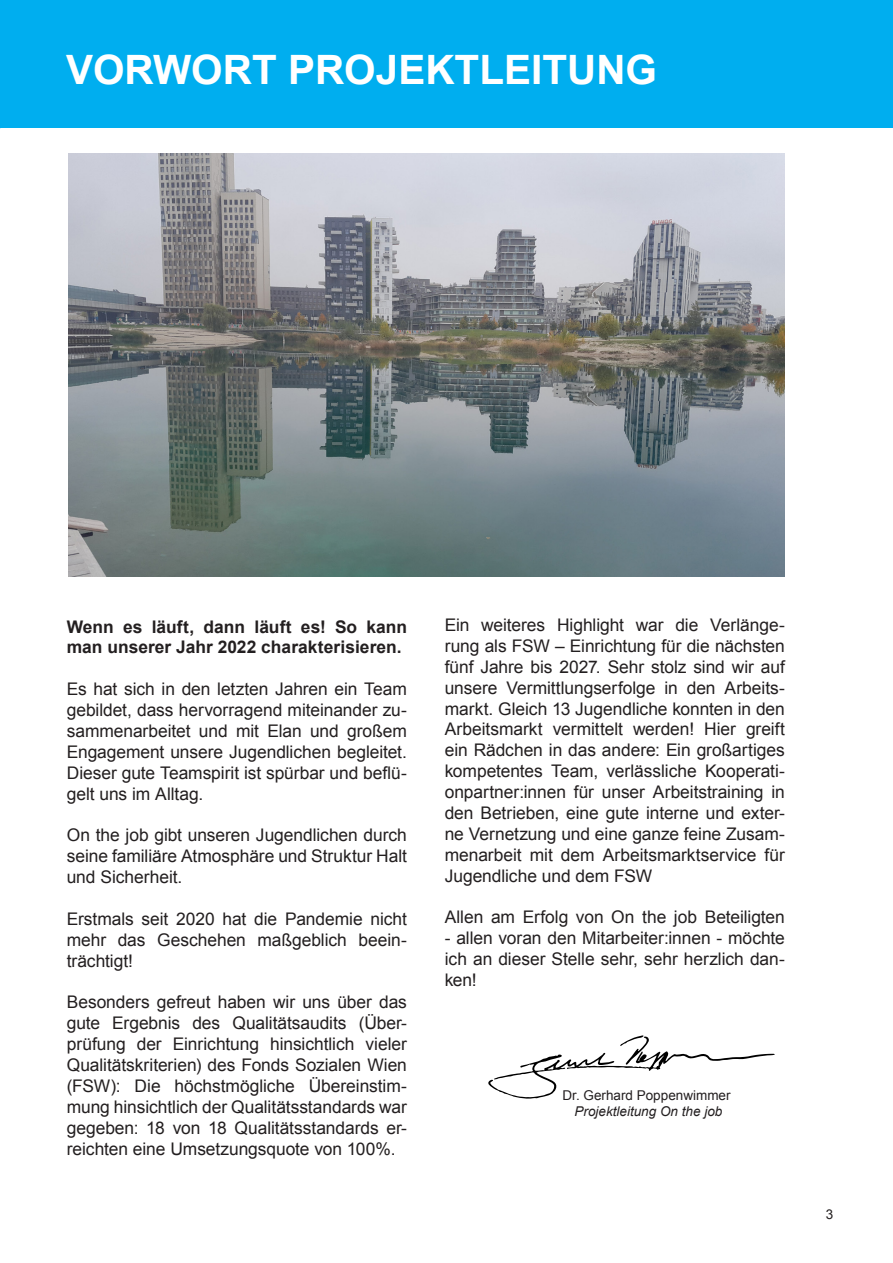
<style>
.page{position:relative;width:893px;height:1263px;background:#fff}
.page>*{position:absolute;margin:0;border:0;box-sizing:border-box;transform-origin:0 0}
.t1{font:700 40.5px "Arial";color:#fff}
.t2{font:17.4px/20.9px "Arial";letter-spacing:-.005em;color:#231f20;text-align:justify}
.t3{font:700 17.4px/20.9px "Arial";color:#231f20}
.t4{font:13.5px "Arial";color:#231f20}
.t5{font:italic 13.5px "Arial";color:#231f20}
</style>
<div class="page">
<div style="left:0;top:0;width:893px;height:128px;background:#00aeef"></div>
<svg style="left:488px;top:1035px;width:287px;height:64px"></svg>
<img style="left:68px;top:153px;width:717px;height:423px">
<h1 class="t1" style="left:66px;top:43px;width:593px">VORWORT PROJEKTLEITUNG</h1>
<p class="t3" style="left:67px;top:616px;width:342px">Wenn es läuft, dann läuft es! So kann man unserer Jahr 2022 charakterisieren.</p>
<p class="t2" style="left:67px;top:679px;width:342px">Es hat sich in den letzten Jahren ein Team gebildet, dass hervorragend miteinander zu&shy;sammenarbeitet und mit Elan und großem Engagement unsere Jugendlichen begleitet.<br>Dieser gute Teamspirit ist spürbar und beflü&shy;gelt uns im Alltag.</p>
<p class="t2" style="left:67px;top:825px;width:342px">On the job gibt unseren Jugendlichen durch seine familiäre Atmosphäre und Struktur Halt und Sicherheit.</p>
<p class="t2" style="left:67px;top:908px;width:342px">Erstmals seit 2020 hat die Pandemie nicht mehr das Geschehen maßgeblich beein&shy;trächtigt!</p>
<p class="t2" style="left:67px;top:992px;width:342px">Besonders gefreut haben wir uns über das gute Ergebnis des Qualitätsaudits (Über&shy;prüfung der Einrichtung hinsichtlich vieler Qualitätskriterien) des Fonds Sozialen Wien (FSW): Die höchstmögliche Übereinstim&shy;mung hinsichtlich der Qualitätsstandards war gegeben: 18 von 18 Qualitätsstandards er&shy;reichten eine Umsetzungsquote von 100%.</p>
<p class="t2" style="left:445px;top:615px;width:342px">Ein weiteres Highlight war die Verlänge&shy;rung als FSW – Einrichtung für die nächsten fünf Jahre bis 2027. Sehr stolz sind wir auf unsere Vermittlungserfolge in den Arbeits&shy;markt. Gleich 13 Jugendliche konnten in den Arbeitsmarkt vermittelt werden! Hier greift ein Rädchen in das andere: Ein großartiges kompetentes Team, verlässliche Kooperati&shy;onpartner:innen für unser Arbeitstraining in den Betrieben, eine gute interne und exter&shy;ne Vernetzung und eine ganze feine Zusam&shy;menarbeit mit dem Arbeitsmarktservice für Jugendliche und dem FSW</p>
<p class="t2" style="left:445px;top:907px;width:342px">Allen am Erfolg von On the job Beteiligten</p>
<p class="t2" style="left:445px;top:928px;width:342px">- allen voran den Mitarbeiter:innen - möchte ich an dieser Stelle sehr, sehr herzlich dan&shy;ken!</p>
<p class="t4" style="left:562px;top:1086px;width:170px">Dr. Gerhard Poppenwimmer</p>
<p class="t5" style="left:574px;top:1103px;width:149px">Projektleitung On the job</p>
<p class="t4" style="left:826px;top:1205px;width:9px">3</p>
</div>
